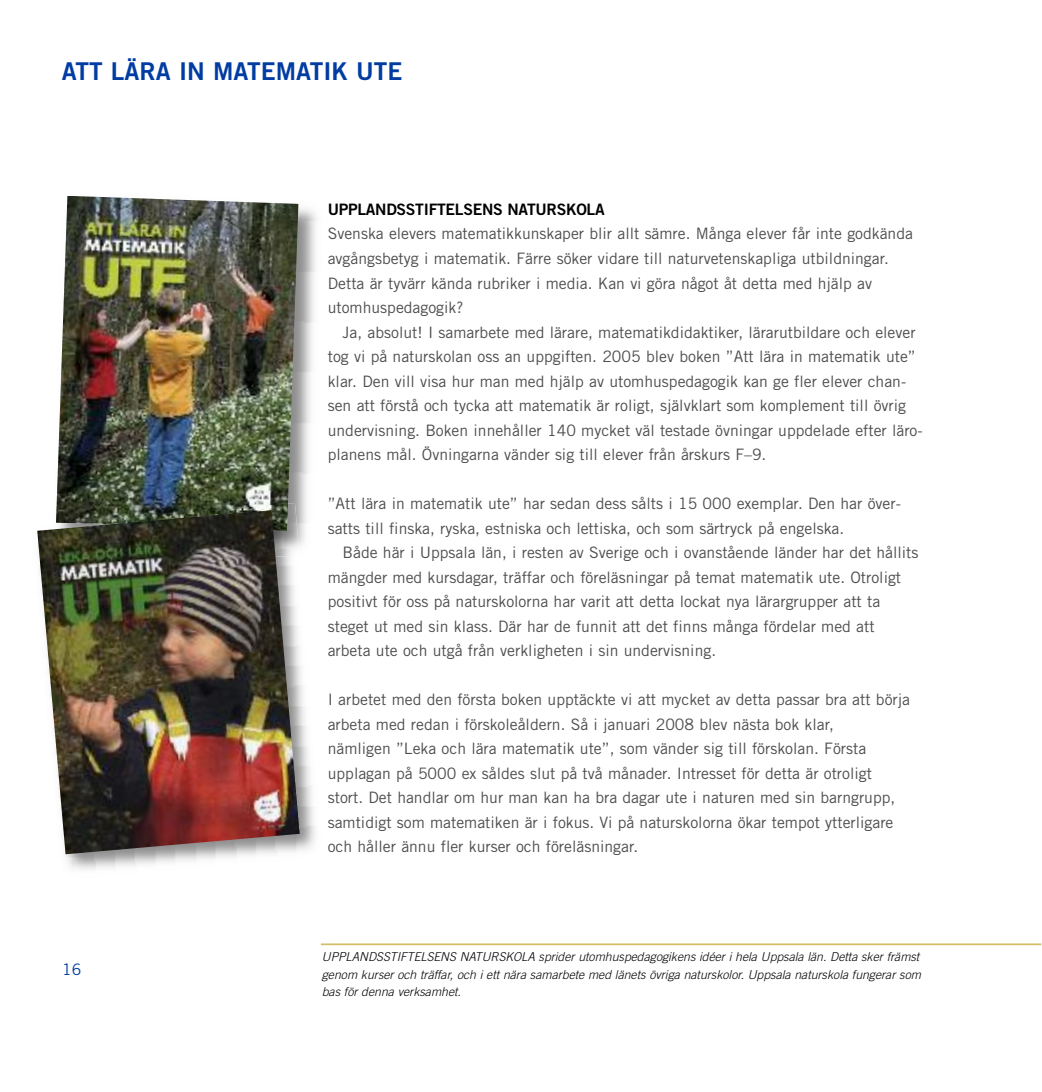
<style>
.page{position:relative;width:1042px;height:1092px;background:#fff}
.page>*{position:absolute;margin:0;border:0;box-sizing:border-box;transform-origin:0 0}
.t1{font:24.5px "Trade Gothic Bold Two";color:#003ca2}
.t2{font:15.75px/24.5px "Trade Gothic";color:#4d4d4d}
.t3{font:15.75px "Trade Gothic Bold Two";letter-spacing:-.02em;color:#000}
.t4{font:15.75px "Trade Gothic";color:#003ca2}
.t5{font:italic 300 12.25px/17.5px "Trade Gothic";color:#000}
</style>
<div class="page">
<img style="left:298px;top:203px;width:19px;height:321px">
<img style="left:56px;top:196px;width:242px;height:307px">
<img style="left:65px;top:524px;width:250px;height:346px">
<img style="left:67px;top:503px;width:221px;height:7px">
<img style="left:37px;top:510px;width:263px;height:344px">
<hr style="left:321px;top:943px;width:720px;height:2px;background:#d4be67">
<h1 class="t1" style="left:62px;top:63px;width:342px">ATT LÄRA IN MATEMATIK UTE</h1>
<p class="t4" style="left:62px;top:963px;width:21px">16</p>
<p class="t3" style="left:328px;top:203px;width:278px">UPPLANDSSTIFTELSENS NATURSKOLA</p>
<p class="t2" style="left:328px;top:223px;width:587px">Svenska elevers matematikkunskaper blir allt sämre. Många elever får inte godkända avgångsbetyg i matematik. Färre söker vidare till naturvetenskapliga utbildningar.<br>Detta är tyvärr kända rubriker i media. Kan vi göra något åt detta med hjälp av utomhuspedagogik?</p>
<p class="t2" style="left:328px;top:321px;width:596px;text-indent:15px">Ja, absolut! I samarbete med lärare, matematikdidaktiker, lärarutbildare och elever tog vi på naturskolan oss an uppgiften. 2005 blev boken ”Att lära in matematik ute” klar. Den vill visa hur man med hjälp av utomhuspedagogik kan ge fler elever chan&shy;sen att förstå och tycka att matematik är roligt, självklart som komplement till övrig undervisning. Boken innehåller 140 mycket väl testade övningar uppdelade efter läro&shy;planens mål. Övningarna vänder sig till elever från årskurs F–9.</p>
<p class="t2" style="left:328px;top:492px;width:575px">”Att lära in matematik ute” har sedan dess sålts i 15 000 exemplar. Den har över&shy;satts till finska, ryska, estniska och lettiska, och som särtryck på engelska.</p>
<p class="t2" style="left:328px;top:541px;width:592px;text-indent:15px">Både här i Uppsala län, i resten av Sverige och i ovanstående länder har det hållits mängder med kursdagar, träffar och föreläsningar på temat matematik ute. Otroligt positivt för oss på naturskolorna har varit att detta lockat nya lärargrupper att ta steget ut med sin klass. Där har de funnit att det finns många fördelar med att arbeta ute och utgå från verkligheten i sin undervisning.</p>
<p class="t2" style="left:328px;top:688px;width:584px">I arbetet med den första boken upptäckte vi att mycket av detta passar bra att börja arbeta med redan i förskoleåldern. Så i januari 2008 blev nästa bok klar,<br>nämligen ”Leka och lära matematik ute”, som vänder sig till förskolan. Första upplagan på 5000 ex såldes slut på två månader. Intresset för detta är otroligt stort. Det handlar om hur man kan ha bra dagar ute i naturen med sin barngrupp, samtidigt som matematiken är i fokus. Vi på naturskolorna ökar tempot ytterligare och håller ännu fler kurser och föreläsningar.</p>
<p class="t5" style="left:322px;top:948px;width:601px">UPPLANDSSTIFTELSENS NATURSKOLA sprider utomhuspedagogikens idéer i hela Uppsala län. Detta sker främst genom kurser och träffar, och i ett nära samarbete med länets övriga naturskolor. Uppsala naturskola fungerar som bas för denna verksamhet.</p>
</div>
